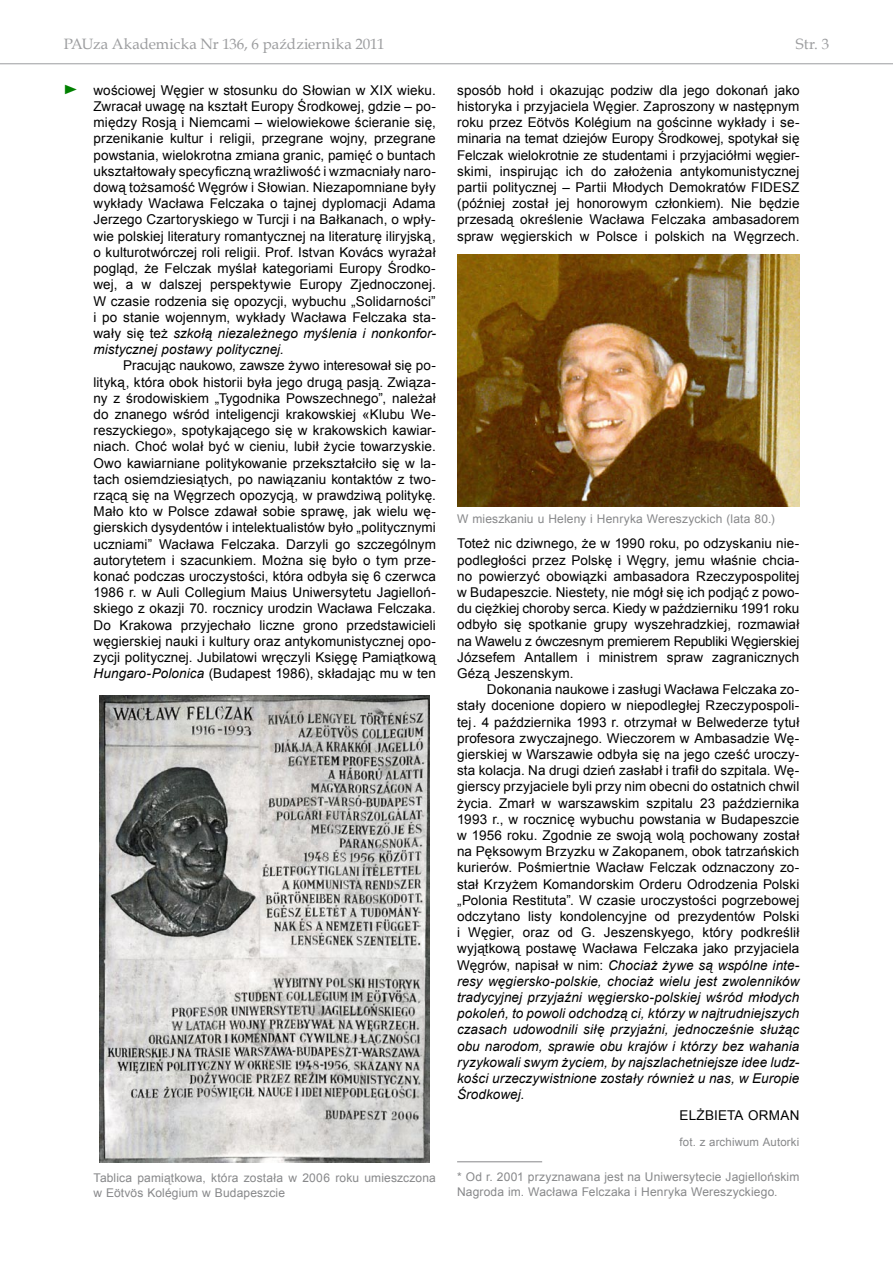
<style>
.page{position:relative;width:893px;height:1263px;background:#fff}
.page>*{position:absolute;margin:0;border:0;box-sizing:border-box;transform-origin:0 0}
.t1{font:15px "Book Antiqua";color:#9c9d9f}
.t2{font:13.5px/16.2px "Arial";letter-spacing:.01em;color:#000;text-align:justify}
.t3{font:12px/14.4px "Arial";letter-spacing:.01em;color:#87888a}
.t4{font:11.4px "Arial";letter-spacing:.01em;color:#87888a}
.s1{font-family:"Times New Roman";color:#008000}
.s2{font-style:italic}
</style>
<div class="page">
<hr style="left:0;top:63px;width:893px;height:1px;background:#9c9d9f">
<hr style="left:457px;top:1161px;width:85px;height:1px;background:#87888a">
<img style="left:100px;top:695px;width:330px;height:468px">
<img style="left:457px;top:254px;width:342px;height:253px">
<p class="t1" style="left:64px;top:34px;width:322px">PAUza Akademicka Nr 136, 6 października 2011</p>
<p class="t1" style="left:796px;top:34px;width:35px">Str. 3</p>
<p class="t2" style="left:93px;top:82px;width:344px;text-indent:-31px"><span class="s1">►</span> wościowej Węgier w stosunku do Słowian w XIX wieku.<br>Zwracał uwagę na kształt Europy Środkowej, gdzie – po&shy;między Rosją i Niemcami – wielowiekowe ścieranie się, przenikanie kultur i religii, przegrane wojny, przegrane powstania, wielokrotna zmiana granic, pamięć o buntach ukształtowały specyficzną wrażliwość i wzmacniały naro&shy;dową tożsamość Węgrów i Słowian. Niezapomniane były wykłady Wacława Felczaka o tajnej dyplomacji Adama Jerzego Czartoryskiego w Turcji i na Bałkanach, o wpły&shy;wie polskiej literatury romantycznej na literaturę iliryjską, o kulturotwórczej roli religii. Prof. Istvan Kovács wyrażał pogląd, że Felczak myślał kategoriami Europy Środko&shy;wej, a w dalszej perspektywie Europy Zjednoczonej.<br>W czasie rodzenia się opozycji, wybuchu „Solidarności” i po stanie wojennym, wykłady Wacława Felczaka sta&shy;wały się też <span class="s2">szkołą niezależnego myślenia i nonkonfor&shy;mistycznej postawy politycznej.</span></p>
<p class="t2" style="left:94px;top:358px;width:344px;text-indent:30px">Pracując naukowo, zawsze żywo interesował się po&shy;lityką, która obok historii była jego drugą pasją. Związa&shy;ny z środowiskiem „Tygodnika Powszechnego”, należał do znanego wśród inteligencji krakowskiej «Klubu We&shy;reszyckiego», spotykającego się w krakowskich kawiar&shy;niach. Choć wolał być w cieniu, lubił życie towarzyskie.<br>Owo kawiarniane politykowanie przekształciło się w la&shy;tach osiemdziesiątych, po nawiązaniu kontaktów z two&shy;rzącą się na Węgrzech opozycją, w prawdziwą politykę.<br>Mało kto w Polsce zdawał sobie sprawę, jak wielu wę&shy;gierskich dysydentów i intelektualistów było „politycznymi uczniami” Wacława Felczaka. Darzyli go szczególnym autorytetem i szacunkiem. Można się było o tym prze&shy;konać podczas uroczystości, która odbyła się 6 czerwca 1986 r. w Auli Collegium Maius Uniwersytetu Jagielloń&shy;skiego z okazji 70. rocznicy urodzin Wacława Felczaka.<br>Do Krakowa przyjechało liczne grono przedstawicieli węgierskiej nauki i kultury oraz antykomunistycznej opo&shy;zycji politycznej. Jubilatowi wręczyli Księgę Pamiątkową <span class="s2">Hungaro-Polonica</span> (Budapest 1986), składając mu w ten</p>
<p class="t2" style="left:457px;top:82px;width:344px">sposób hołd i okazując podziw dla jego dokonań jako historyka i przyjaciela Węgier. Zaproszony w następnym roku przez Eötvös Kolégium na gościnne wykłady i se&shy;minaria na temat dziejów Europy Środkowej, spotykał się Felczak wielokrotnie ze studentami i przyjaciółmi węgier&shy;skimi, inspirując ich do założenia antykomunistycznej partii politycznej – Partii Młodych Demokratów FIDESZ (później został jej honorowym członkiem). Nie będzie przesadą określenie Wacława Felczaka ambasadorem spraw węgierskich w Polsce i polskich na Węgrzech.</p>
<p class="t3" style="left:457px;top:512px;width:319px">W mieszkaniu u Heleny i Henryka Wereszyckich (lata 80.)</p>
<p class="t2" style="left:457px;top:536px;width:344px">Toteż nic dziwnego, że w 1990 roku, po odzyskaniu nie&shy;podległości przez Polskę i Węgry, jemu właśnie chcia&shy;no powierzyć obowiązki ambasadora Rzeczypospolitej w Budapeszcie. Niestety, nie mógł się ich podjąć z powo&shy;du ciężkiej choroby serca. Kiedy w październiku 1991 roku odbyło się spotkanie grupy wyszehradzkiej, rozmawiał na Wawelu z ówczesnym premierem Republiki Węgierskiej Józsefem Antallem i ministrem spraw zagranicznych Gézą Jeszenskym.</p>
<p class="t2" style="left:457px;top:681px;width:344px;text-indent:30px">Dokonania naukowe i zasługi Wacława Felczaka zo&shy;stały docenione dopiero w niepodległej Rzeczypospoli&shy;tej. 4 października 1993 r. otrzymał w Belwederze tytuł profesora zwyczajnego. Wieczorem w Ambasadzie Wę&shy;gierskiej w Warszawie odbyła się na jego cześć uroczy&shy;sta kolacja. Na drugi dzień zasłabł i trafił do szpitala. Wę&shy;gierscy przyjaciele byli przy nim obecni do ostatnich chwil życia. Zmarł w warszawskim szpitalu 23 października 1993 r., w rocznicę wybuchu powstania w Budapeszcie w 1956 roku. Zgodnie ze swoją wolą pochowany został na Pęksowym Brzyzku w Zakopanem, obok tatrzańskich kurierów. Pośmiertnie Wacław Felczak odznaczony zo&shy;stał Krzyżem Komandorskim Orderu Odrodzenia Polski „Polonia Restituta”. W czasie uroczystości pogrzebowej odczytano listy kondolencyjne od prezydentów Polski i Węgier, oraz od G. Jeszenskyego, który podkreślił wyjątkową postawę Wacława Felczaka jako przyjaciela Węgrów, napisał w nim: <span class="s2">Chociaż żywe są wspólne inte&shy;resy węgiersko-polskie, chociaż wielu jest zwolenników tradycyjnej przyjaźni węgiersko-polskiej wśród młodych pokoleń, to powoli odchodzą ci, którzy w najtrudniejszych czasach udowodnili siłę przyjaźni, jednocześnie służąc obu narodom, sprawie obu krajów i którzy bez wahania ryzykowali swym życiem, by najszlachetniejsze idee ludz&shy;kości urzeczywistnione zostały również u nas, w Europie Środkowej.</span></p>
<p class="t2" style="left:680px;top:1107px;width:121px">ELŻBIETA ORMAN</p>
<p class="t4" style="left:680px;top:1135px;width:121px">fot. z archiwum Autorki</p>
<p class="t3" style="left:457px;top:1170px;width:344px">* Od r. 2001 przyznawana jest na Uniwersytecie Jagiellońskim<br>Nagroda im. Wacława Felczaka i Henryka Wereszyckiego.</p>
<p class="t3" style="left:94px;top:1171px;width:344px">Tablica pamiątkowa, która została w 2006 roku umieszczona w Eötvös Kolégium w Budapeszcie</p>
</div>
